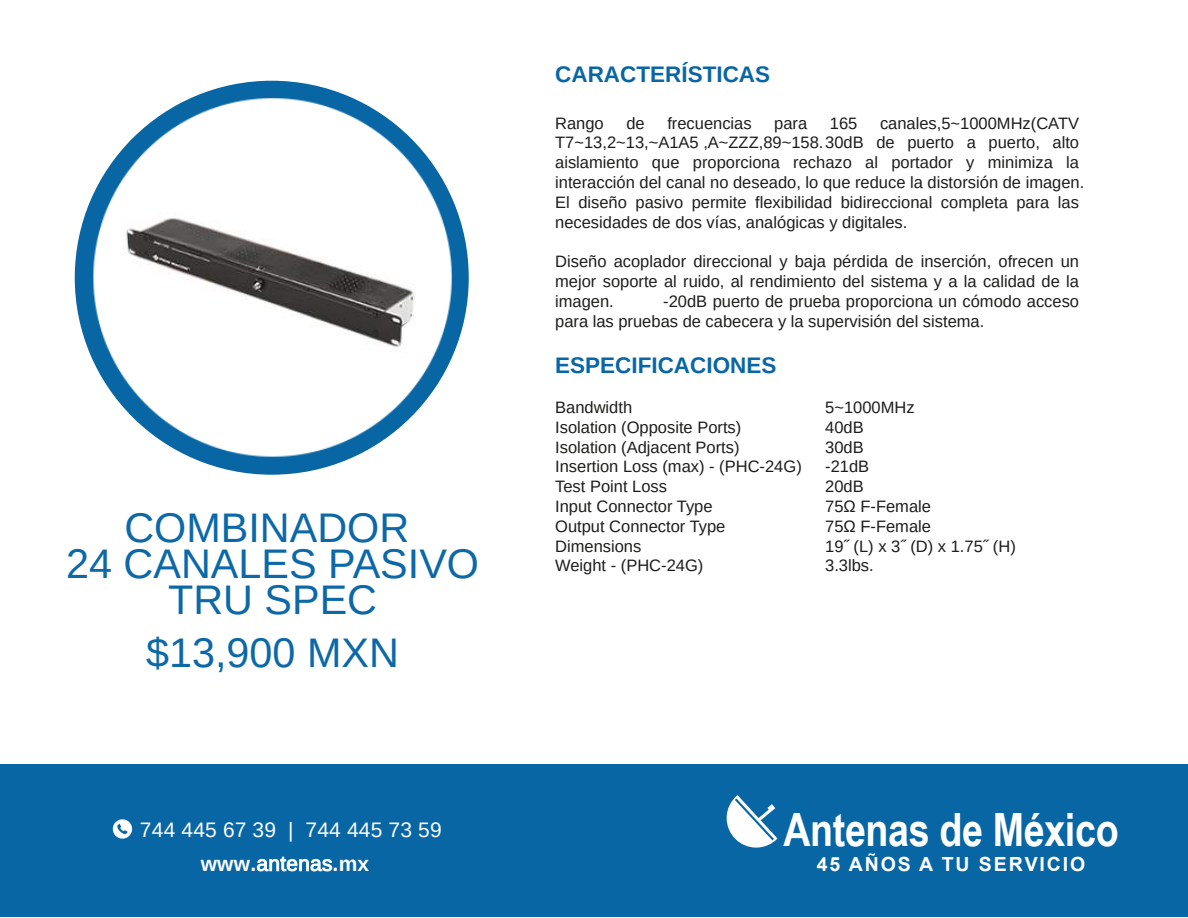
<style>
.page{position:relative;width:1188px;height:918px;background:#fff}
.page>*{position:absolute;margin:0;border:0;box-sizing:border-box;transform-origin:0 0}
.t1{font:700 45.9px "Arial Narrow";letter-spacing:-.01em;color:#fff}
.t2{font:41.4px/36px "Arimo";color:#0d68a7;text-align:center}
.t3{font:700 22.5px "Arimo";color:#0866a5}
.t4{font:21px/33.8px "Arimo";letter-spacing:.01em;color:#fff;text-align:center}
.t5{font:700 19.5px "Arial";letter-spacing:.095em;color:#fff}
.t6{font:16.5px/19.8px "Arimo";color:#1d1d1b}
.s1{font-weight:700}
</style>
<div class="page">
<div style="left:75px;top:81px;width:394px;height:394px;background:#0866a5;border-radius:50%"></div>
<img style="left:74px;top:96px;width:395px;height:363px">
<div style="left:0;top:765px;width:1188px;height:152px;background:#0866a5"></div>
<svg style="left:727px;top:795px;width:51px;height:53px"></svg>
<svg style="left:113px;top:819px;width:19px;height:20px"></svg>
<h2 class="t2" style="left:66px;top:510px;width:415px">COMBINADOR<br>24 CANALES PASIVO<br>TRU SPEC</h2>
<h2 class="t2" style="left:146px;top:635px;width:254px">$13,900 MXN</h2>
<p class="t4" style="left:140px;top:813px;width:303px">744 445 67 39 | 744 445 73 59 <span class="s1">www.</span>antenas<span class="s1">.mx</span></p>
<h3 class="t3" style="left:555px;top:59px;width:216px">CARACTERÍSTICAS</h3>
<p class="t6" style="left:555px;top:113px;width:50px">Rango</p>
<p class="t6" style="left:626px;top:113px;width:20px">de</p>
<p class="t6" style="left:667px;top:113px;width:86px">frecuencias</p>
<p class="t6" style="left:774px;top:113px;width:35px">para</p>
<p class="t6" style="left:830px;top:113px;width:29px">165</p>
<p class="t6" style="left:555px;top:113px;width:531px;text-indent:325px">canales,5~1000MHz(CATV T7~13,2~13,~A1A5 ,A~ZZZ,89~158. 30dB de puerto a puerto, alto aislamiento que proporciona rechazo al portador y minimiza la interacción del canal no deseado, lo que reduce la distorsión de imagen.<br>El diseño pasivo permite flexibilidad bidireccional completa para las necesidades de dos vías, analógicas y digitales.</p>
<p class="t6" style="left:555px;top:252px;width:525px;text-align:justify">Diseño acoplador direccional y baja pérdida de inserción, ofrecen un mejor soporte al ruido, al rendimiento del sistema y a la calidad de la imagen.</p>
<p class="t6" style="left:555px;top:291px;width:525px;text-indent:108px">-20dB puerto de prueba proporciona un cómodo acceso para las pruebas de cabecera y la supervisión del sistema.</p>
<h3 class="t3" style="left:555px;top:350px;width:223px">ESPECIFICACIONES</h3>
<p class="t6" style="left:555px;top:398px;width:79px">Bandwidth</p>
<p class="t6" style="left:825px;top:398px;width:91px">5~1000MHz</p>
<p class="t6" style="left:555px;top:417px;width:188px">Isolation (Opposite Ports)</p>
<p class="t6" style="left:825px;top:417px;width:40px">40dB</p>
<p class="t6" style="left:555px;top:437px;width:186px">Isolation (Adjacent Ports)</p>
<p class="t6" style="left:825px;top:437px;width:40px">30dB</p>
<p class="t6" style="left:555px;top:457px;width:248px">Insertion Loss (max) - (PHC-24G)</p>
<p class="t6" style="left:825px;top:457px;width:46px">-21dB</p>
<p class="t6" style="left:555px;top:477px;width:113px">Test Point Loss</p>
<p class="t6" style="left:825px;top:477px;width:40px">20dB</p>
<p class="t6" style="left:555px;top:497px;width:159px">Input Connector Type</p>
<p class="t6" style="left:825px;top:497px;width:107px">75Ω F-Female</p>
<p class="t6" style="left:555px;top:516px;width:172px">Output Connector Type</p>
<p class="t6" style="left:825px;top:516px;width:107px">75Ω F-Female</p>
<p class="t6" style="left:555px;top:536px;width:88px">Dimensions</p>
<p class="t6" style="left:825px;top:536px;width:192px">19˝ (L) x 3˝ (D) x 1.75˝ (H)</p>
<p class="t6" style="left:555px;top:556px;width:150px">Weight - (PHC-24G)</p>
<p class="t6" style="left:825px;top:556px;width:50px">3.3lbs.</p>
<h1 class="t1" style="left:783px;top:795px;width:337px">Antenas de México</h1>
<p class="t5" style="left:817px;top:851px;width:270px">45 AÑOS A TU SERVICIO</p>
</div>
